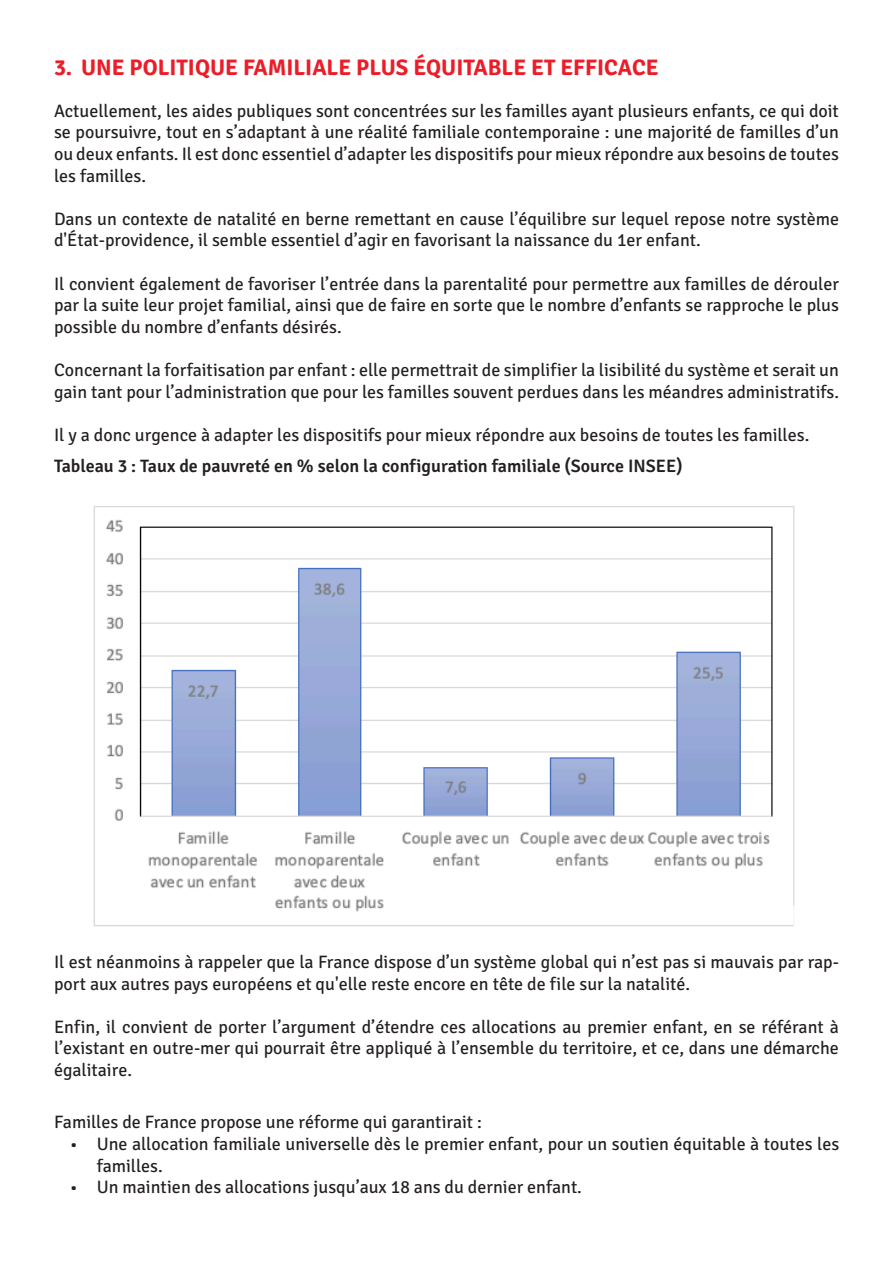
<style>
.page{position:relative;width:893px;height:1263px;background:#fff}
.page>*{position:absolute;margin:0;border:0;box-sizing:border-box;transform-origin:0 0}
.t1{font:700 22.5px "Signika Negative";color:#eb1d29}
.t2{font:18px/21.6px "Signika Negative";color:#231f20}
.t3{font:600 18px "Signika Negative";color:#231f20}
</style>
<div class="page">
<img style="left:93px;top:506px;width:702px;height:421px">
<p class="t1" style="left:54px;top:54px;width:606px">3. UNE POLITIQUE FAMILIALE PLUS ÉQUITABLE ET EFFICACE</p>
<p class="t2" style="left:54px;top:100px;width:786px;text-align:justify">Actuellement, les aides publiques sont concentrées sur les familles ayant plusieurs enfants, ce qui doit se poursuivre, tout en s’adaptant à une réalité familiale contemporaine : une majorité de familles d’un ou deux enfants. Il est donc essentiel d’adapter les dispositifs pour mieux répondre aux besoins de toutes les familles.</p>
<p class="t2" style="left:54px;top:208px;width:786px">Dans un contexte de natalité en berne remettant en cause l’équilibre sur lequel repose notre système d'État-providence, il semble essentiel d’agir en favorisant la naissance du 1er enfant.</p>
<p class="t2" style="left:54px;top:273px;width:786px;text-align:justify">Il convient également de favoriser l’entrée dans la parentalité pour permettre aux familles de dérouler par la suite leur projet familial, ainsi que de faire en sorte que le nombre d’enfants se rapproche le plus possible du nombre d’enfants désirés.</p>
<p class="t2" style="left:54px;top:359px;width:786px">Concernant la forfaitisation par enfant : elle permettrait de simplifier la lisibilité du système et serait un gain tant pour l’administration que pour les familles souvent perdues dans les méandres administratifs.</p>
<p class="t2" style="left:54px;top:424px;width:757px">Il y a donc urgence à adapter les dispositifs pour mieux répondre aux besoins de toutes les familles.</p>
<p class="t3" style="left:54px;top:455px;width:630px">Tableau 3 : Taux de pauvreté en % selon la configuration familiale (Source INSEE)</p>
<p class="t2" style="left:54px;top:951px;width:786px">Il est néanmoins à rappeler que la France dispose d’un système global qui n’est pas si mauvais par rap&shy;port aux autres pays européens et qu'elle reste encore en tête de file sur la natalité.</p>
<p class="t2" style="left:54px;top:1016px;width:786px;text-align:justify">Enfin, il convient de porter l’argument d’étendre ces allocations au premier enfant, en se référant à l’existant en outre-mer qui pourrait être appliqué à l’ensemble du territoire, et ce, dans une démarche égalitaire.</p>
<p class="t2" style="left:54px;top:1112px;width:429px">Familles de France propose une réforme qui garantirait :</p>
<p class="t2" style="left:97px;top:1133px;width:744px;text-indent:-27px">• Une allocation familiale universelle dès le premier enfant, pour un soutien équitable à toutes les familles.</p>
<p class="t2" style="left:70px;top:1176px;width:514px">• Un maintien des allocations jusqu’aux 18 ans du dernier enfant.</p>
</div>
